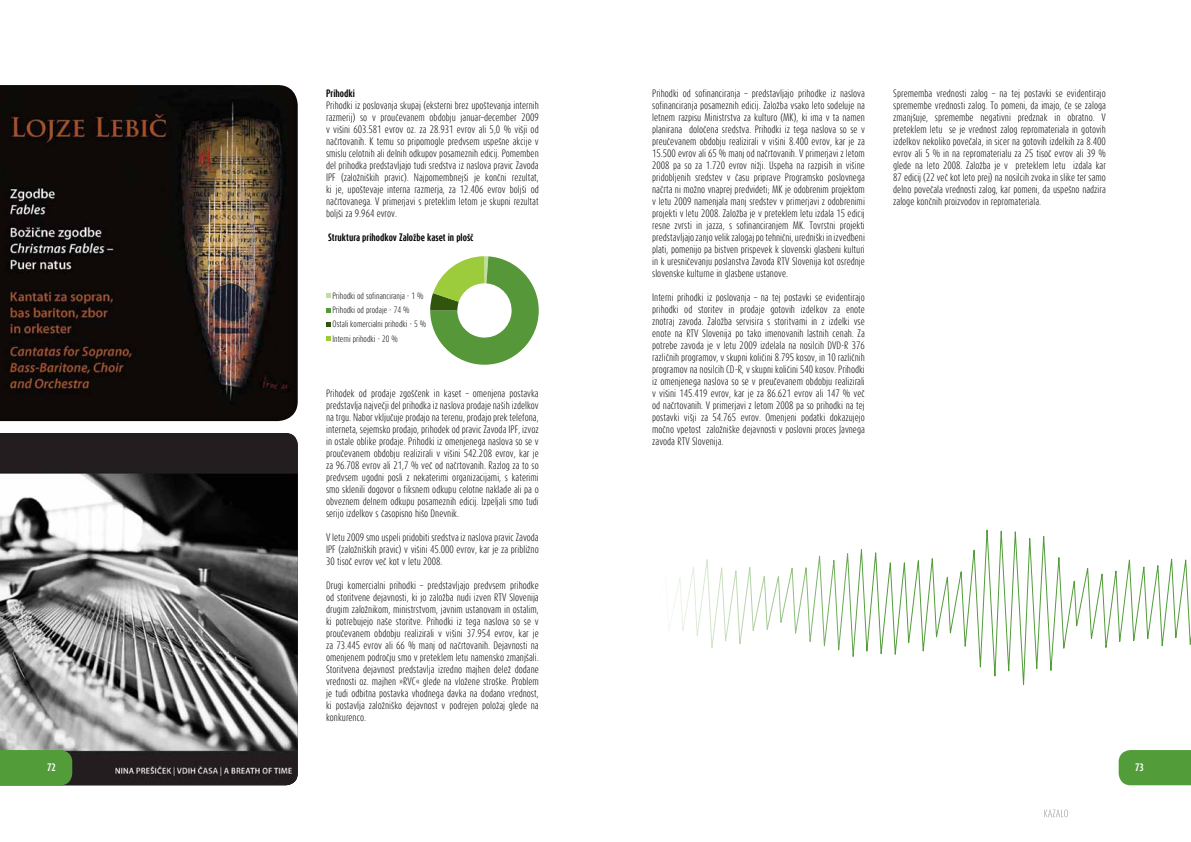
<style>
.page{position:relative;width:1191px;height:842px;background:#fff}
.page>*{position:absolute;margin:0;border:0;box-sizing:border-box;transform-origin:0 0}
.t1{font:300 9px/12px "Dax Compact";color:#000;text-align:justify}
.t2{font:700 9px "Dax Compact";color:#000}
.t3{font:700 9px "Dax Compact";color:#fff}
.t4{font:300 7.7px/14.3px "Dax Compact";color:#000}
</style>
<div class="page">
<svg style="left:668px;top:529px;width:523px;height:156px"></svg>
<svg style="left:430px;top:256px;width:109px;height:109px"></svg>
<svg style="left:326px;top:294px;width:4px;height:4px"></svg>
<svg style="left:326px;top:308px;width:4px;height:5px"></svg>
<svg style="left:326px;top:323px;width:4px;height:4px"></svg>
<svg style="left:326px;top:337px;width:4px;height:4px"></svg>
<img style="left:0;top:433px;width:298px;height:352px">
<img style="left:0;top:85px;width:298px;height:336px">
<div style="left:0;top:750px;width:72px;height:35px;background:#529d3a"></div>
<div style="left:1118px;top:750px;width:73px;height:35px;background:#529d3a"></div>
<svg style="left:1044px;top:809px;width:24px;height:8px"></svg>
<p class="t2" style="left:326px;top:87px;width:30px">Prihodki</p>
<p class="t1" style="left:326px;top:99px;width:214px">Prihodki iz poslovanja skupaj (eksterni brez upoštevanja internih razmerij) so v proučevanem obdobju januar–december 2009 v višini 603.581 evrov oz. za 28.931 evrov ali 5,0 % višji od načrtovanih. K temu so pripomogle predvsem uspešne akcije v smislu celotnih ali delnih odkupov posameznih edicij. Pomemben del prihodka predstavljajo tudi sredstva iz naslova pravic Zavoda IPF (založniških pravic). Najpomembnejši je končni rezultat, ki je, upoštevaje interna razmerja, za 12.406 evrov boljši od načrtovanega. V primerjavi s preteklim letom je skupni rezultat boljši za 9.964 evrov.</p>
<p class="t2" style="left:328px;top:231px;width:147px">Struktura prihodkov Založbe kaset in plošč</p>
<p class="t4" style="left:332px;top:288px;width:95px">Prihodki od sofinanciranja - 1 %<br>Prihodki od prodaje - 74 %<br>Ostali komercialni prihodki - 5 %<br>Interni prihodki - 20 %</p>
<p class="t1" style="left:326px;top:387px;width:214px">Prihodek od prodaje zgoščenk in kaset – omenjena postavka predstavlja največji del prihodka iz naslova prodaje naših izdelkov na trgu. Nabor vključuje prodajo na terenu, prodajo prek telefona, interneta, sejemsko prodajo, prihodek od pravic Zavoda IPF, izvoz in ostale oblike prodaje. Prihodki iz omenjenega naslova so se v proučevanem obdobju realizirali v višini 542.208 evrov, kar je za 96.708 evrov ali 21,7 % več od načrtovanih. Razlog za to so predvsem ugodni posli z nekaterimi organizacijami, s katerimi smo sklenili dogovor o fiksnem odkupu celotne naklade ali pa o obveznem delnem odkupu posameznih edicij. Izpeljali smo tudi serijo izdelkov s časopisno hišo Dnevnik.</p>
<p class="t1" style="left:326px;top:531px;width:214px">V letu 2009 smo uspeli pridobiti sredstva iz naslova pravic Zavoda IPF (založniških pravic) v višini 45.000 evrov, kar je za približno 30 tisoč evrov več kot v letu 2008.</p>
<p class="t1" style="left:326px;top:579px;width:214px">Drugi komercialni prihodki – predstavljajo predvsem prihodke od storitvene dejavnosti, ki jo založba nudi izven RTV Slovenija drugim založnikom, ministrstvom, javnim ustanovam in ostalim, ki potrebujejo naše storitve. Prihodki iz tega naslova so se v proučevanem obdobju realizirali v višini 37.954 evrov, kar je za 73.445 evrov ali 66 % manj od načrtovanih. Dejavnosti na omenjenem področju smo v preteklem letu namensko zmanjšali.<br>Storitvena dejavnost predstavlja izredno majhen delež dodane vrednosti oz. majhen »RVC« glede na vložene stroške. Problem je tudi odbitna postavka vhodnega davka na dodano vrednost, ki postavlja založniško dejavnost v podrejen položaj glede na konkurenco.</p>
<p class="t1" style="left:652px;top:87px;width:214px">Prihodki od sofinanciranja – predstavljajo prihodke iz naslova sofinanciranja posameznih edicij. Založba vsako leto sodeluje na letnem razpisu Ministrstva za kulturo (MK), ki ima v ta namen planirana določena sredstva. Prihodki iz tega naslova so se v preučevanem obdobju realizirali v višini 8.400 evrov, kar je za 15.500 evrov ali 65 % manj od načrtovanih. V primerjavi z letom 2008 pa so za 1.720 evrov nižji. Uspeha na razpisih in višine pridobljenih sredstev v času priprave Programsko poslovnega načrta ni možno vnaprej predvideti; MK je odobrenim projektom v letu 2009 namenjala manj sredstev v primerjavi z odobrenimi projekti v letu 2008. Založba je v preteklem letu izdala 15 edicij resne zvrsti in jazza, s sofinanciranjem MK. Tovrstni projekti predstavljajo zanjo velik zalogaj po tehnični, uredniški in izvedbeni plati, pomenijo pa bistven prispevek k slovenski glasbeni kulturi in k uresničevanju poslanstva Zavoda RTV Slovenija kot osrednje slovenske kulturne in glasbene ustanove.</p>
<p class="t1" style="left:652px;top:291px;width:214px">I nterni prihodki iz poslovanja – na tej postavki se evidentirajo prihodki od storitev in prodaje gotovih izdelkov za enote znotraj zavoda. Založba servisira s storitvami in z izdelki vse enote na RTV Slovenija po tako imenovanih lastnih cenah. Za potrebe zavoda je v letu 2009 izdelala na nosilcih DVD-R 376 različnih programov, v skupni količini 8.795 kosov, in 10 različnih programov na nosilcih CD-R, v skupni količini 540 kosov. Prihodki iz omenjenega naslova so se v preučevanem obdobju realizirali v višini 145.419 evrov, kar je za 86.621 evrov ali 147 % več od načrtovanih. V primerjavi z letom 2008 pa so prihodki na tej postavki višji za 54.765 evrov. Omenjeni podatki dokazujejo močno vpetost založniške dejavnosti v poslovni proces Javnega zavoda RTV Slovenija.</p>
<p class="t1" style="left:893px;top:87px;width:214px">Sprememba vrednosti zalog – na tej postavki se evidentirajo spremembe vrednosti zalog. To pomeni, da imajo, če se zaloga zmanjšuje, spremembe negativni predznak in obratno. V preteklem letu se je vrednost zalog repromateriala in gotovih izdelkov nekoliko povečala, in sicer na gotovih izdelkih za 8.400 evrov ali 5 % in na repromaterialu za 25 tisoč evrov ali 39 % glede na leto 2008. Založba je v preteklem letu izdala kar 87 edicij (22 več kot leto prej) na nosilcih zvoka in slike ter samo delno povečala vrednosti zalog, kar pomeni, da uspešno nadzira zaloge končnih proizvodov in repromateriala.</p>
<p class="t3" style="left:47px;top:762px;width:10px">72</p>
<p class="t3" style="left:1135px;top:762px;width:10px">73</p>
</div>
